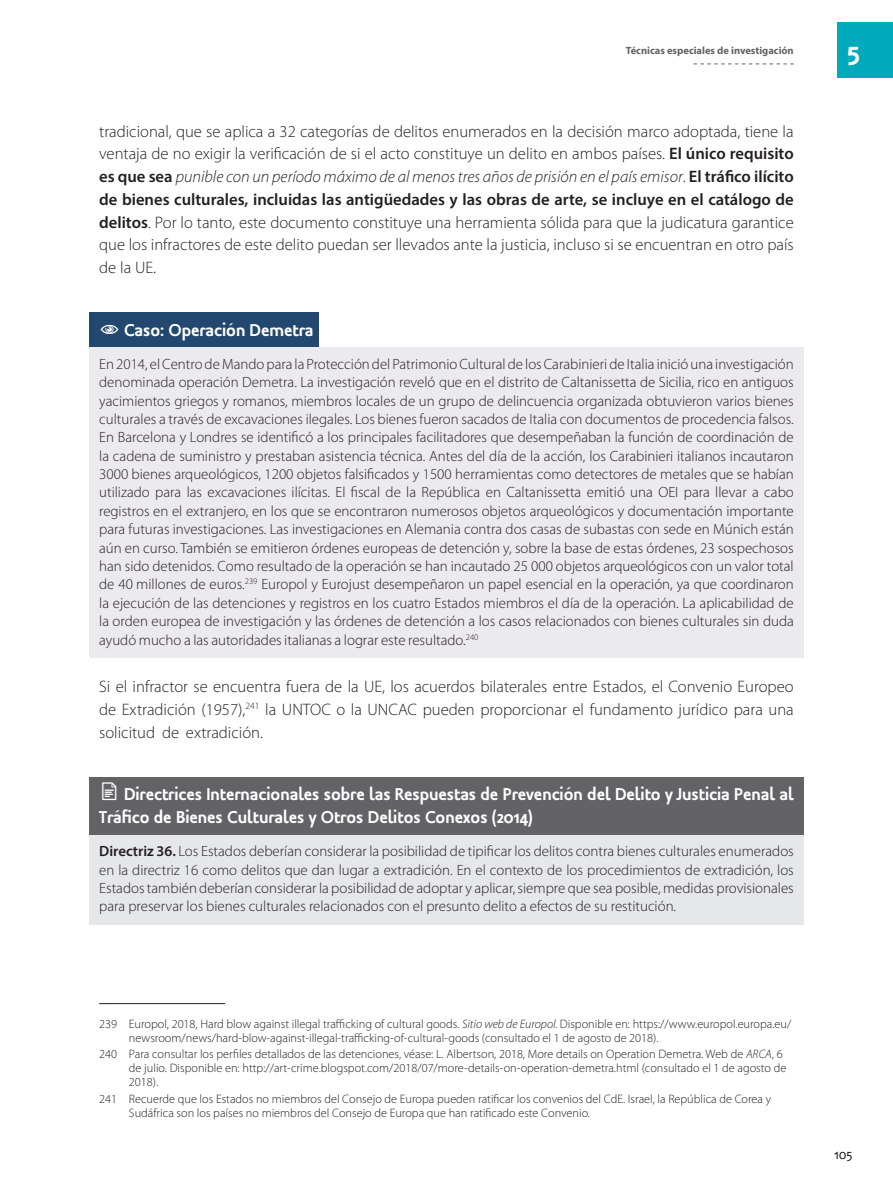
<style>
.page{position:relative;width:893px;height:1191px;background:#fff}
.page>*{position:absolute;margin:0;border:0;box-sizing:border-box;transform-origin:0 0}
.t1{font:700 28px "Legal LT Std";color:#fff}
.t2{font:700 17.5px/22.8px "Legal LT Std";color:#fff}
.t3{font:300 16.62px/22.8px "Myriad Pro";color:#231f20;text-align:justify}
.Case_text_der{font:300 14.88px/18.4px "Myriad Pro";color:#231f20;text-align:justify}
.Article_text_der{font:300 14.88px/18.4px "Myriad Pro";color:#231f20;text-align:justify}
.t4{font:14px "Legal LT Std";color:#231f20}
.Footnote_text{font:300 12.25px/14px "Myriad Pro";color:#231f20}
.t5{font:700 10.5px "Myriad Pro";color:#636366}
.s1{font-weight:600}
.s2{font-style:italic}
</style>
<div class="page">
<div style="left:837px;top:22px;width:56px;height:56px;background:#00aabc"></div>
<svg style="left:693px;top:63px;width:101px;height:1px"></svg>
<div style="left:89px;top:312px;width:229px;height:38px;background:#23486f"></div>
<div style="left:89px;top:348px;width:715px;height:310px;background:#ebeaef"></div>
<div style="left:89px;top:776px;width:715px;height:61px;background:#636366"></div>
<div style="left:89px;top:835px;width:715px;height:90px;background:#e6e7e9"></div>
<hr style="left:99px;top:1003px;width:126px;height:1px;background:#231f20">
<p class="t5" style="left:626px;top:43px;width:169px">Técnicas especiales de investigación</p>
<p class="t3" style="left:99px;top:119px;width:696px">tradicional, que se aplica a 32 categorías de delitos enumerados en la decisión marco adoptada, tiene la ventaja de no exigir la verificación de si el acto constituye un delito en ambos países. <span class="s1">El único requisito es que sea</span> <span class="s2">punible con un período máximo de al menos tres años de prisión en el país emisor</span>. <span class="s1">El tráfico ilícito de bienes culturales, incluidas las antigüedades y las obras de arte, se incluye en el catálogo de delitos</span>. Por lo tanto, este documento constituye una herramienta sólida para que la judicatura garantice que los infractores de este delito puedan ser llevados ante la justicia, incluso si se encuentran en otro país de la UE.</p>
<p class="t2" style="left:124px;top:319px;width:191px">Caso: Operación Demetra</p>
<p class="Case_text_der" style="left:99px;top:354px;width:696px">En 2014, el Centro de Mando para la Protección del Patrimonio Cultural de los Carabinieri de Italia inició una investigación denominada operación Demetra. La investigación reveló que en el distrito de Caltanissetta de Sicilia, rico en antiguos yacimientos griegos y romanos, miembros locales de un grupo de delincuencia organizada obtuvieron varios bienes culturales a través de excavaciones ilegales. Los bienes fueron sacados de Italia con documentos de procedencia falsos.<br>En Barcelona y Londres se identificó a los principales facilitadores que desempeñaban la función de coordinación de la cadena de suministro y prestaban asistencia técnica. Antes del día de la acción, los Carabinieri italianos incautaron 3000 bienes arqueológicos, 1200 objetos falsificados y 1500 herramientas como detectores de metales que se habían utilizado para las excavaciones ilícitas. El fiscal de la República en Caltanissetta emitió una OEI para llevar a cabo registros en el extranjero, en los que se encontraron numerosos objetos arqueológicos y documentación importante para futuras investigaciones. Las investigaciones en Alemania contra dos casas de subastas con sede en Múnich están aún en curso. También se emitieron órdenes europeas de detención y, sobre la base de estas órdenes, 23 sospechosos han sido detenidos. Como resultado de la operación se han incautado 25 000 objetos arqueológicos con un valor total de 40 millones de euros.<sup>239</sup> Europol y Eurojust desempeñaron un papel esencial en la operación, ya que coordinaron la ejecución de las detenciones y registros en los cuatro Estados miembros el día de la operación. La aplicabilidad de la orden europea de investigación y las órdenes de detención a los casos relacionados con bienes culturales sin duda ayudó mucho a las autoridades italianas a lograr este resultado.<sup>240</sup></p>
<p class="t3" style="left:99px;top:675px;width:696px">Si el infractor se encuentra fuera de la UE, los acuerdos bilaterales entre Estados, el Convenio Europeo de Extradición (1957),<sup>241</sup> la UNTOC o la UNCAC pueden proporcionar el fundamento jurídico para una solicitud de extradición.</p>
<p class="t2" style="left:99px;top:783px;width:696px;text-indent:25px">Directrices Internacionales sobre las Respuestas de Prevención del Delito y Justicia Penal al<br>Tráfico de Bienes Culturales y Otros Delitos Conexos (2014)</p>
<p class="Article_text_der" style="left:99px;top:842px;width:696px"><span class="s1">Directriz 36.</span> Los Estados deberían considerar la posibilidad de tipificar los delitos contra bienes culturales enumerados en la directriz 16 como delitos que dan lugar a extradición. En el contexto de los procedimientos de extradición, los Estados también deberían considerar la posibilidad de adoptar y aplicar, siempre que sea posible, medidas provisionales para preservar los bienes culturales relacionados con el presunto delito a efectos de su restitución.</p>
<h1 class="t1" style="left:847px;top:36px;width:14px">5</h1>
<p class="Footnote_text" style="left:129px;top:1016px;width:664px;text-indent:-30px">239 Europol, 2018, Hard blow against illegal trafficking of cultural goods. <span class="s2">Sitio web de Europol.</span> Disponible en: https://www.europol.europa.eu/ newsroom/news/hard-blow-against-illegal-trafficking-of-cultural-goods (consultado el 1 de agosto de 2018).</p>
<p class="Footnote_text" style="left:129px;top:1046px;width:659px;text-indent:-30px">240 Para consultar los perfiles detallados de las detenciones, véase: L. Albertson, 2018, More details on Operation Demetra. Web de <span class="s2">ARCA</span>, 6 de julio. Disponible en: http://art-crime.blogspot.com/2018/07/more-details-on-operation-demetra.html (consultado el 1 de agosto de<br>2018).</p>
<p class="Footnote_text" style="left:129px;top:1091px;width:644px;text-indent:-30px">241 Recuerde que los Estados no miembros del Consejo de Europa pueden ratificar los convenios del CdE. Israel, la República de Corea y<br>Sudáfrica son los países no miembros del Consejo de Europa que han ratificado este Convenio.</p>
<p class="t4" style="left:834px;top:1146px;width:20px">105</p>
</div>
